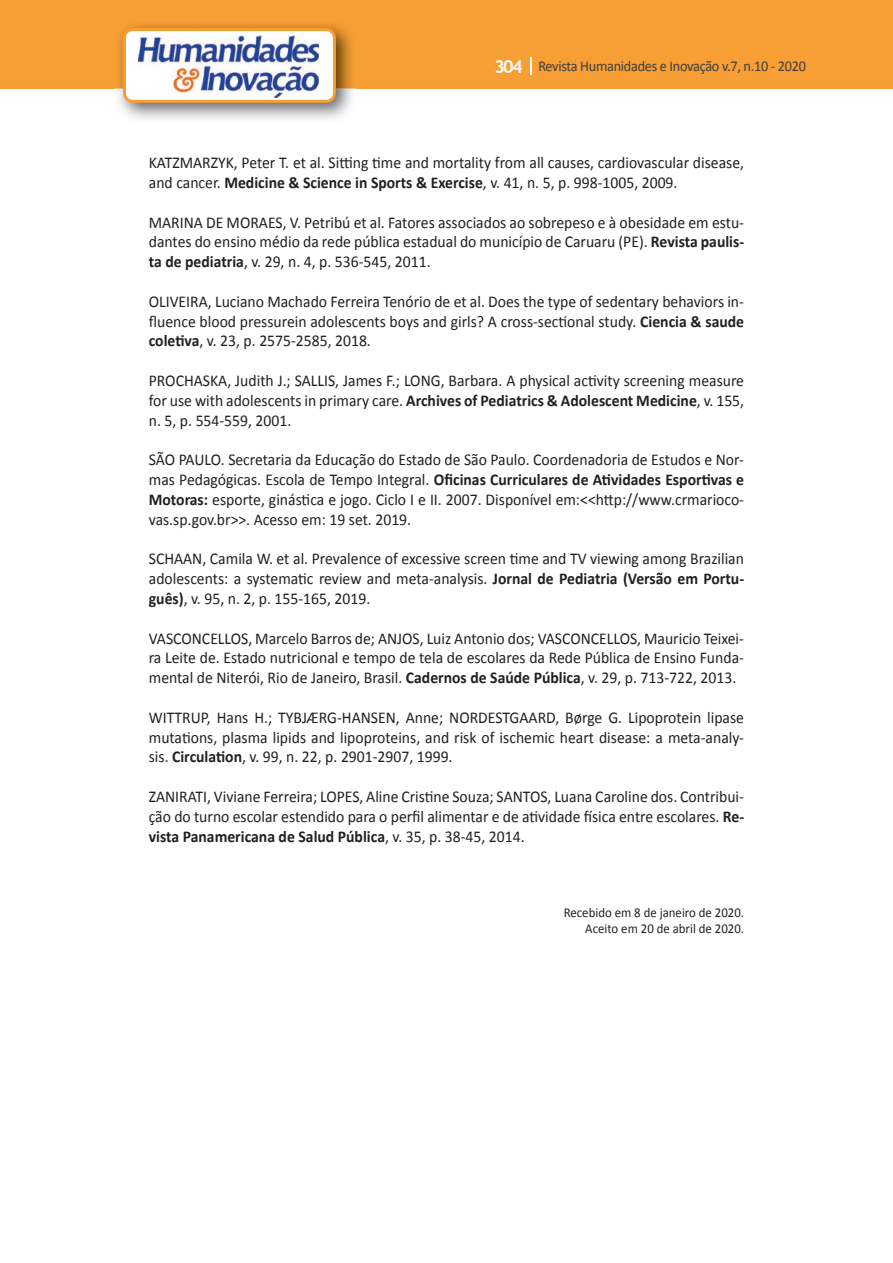
<style>
.page{position:relative;width:893px;height:1263px;background:#fff}
.page>*{position:absolute;margin:0;border:0;box-sizing:border-box;transform-origin:0 0}
.t1{font:16.5px/19.8px "Calibri";color:#231f20;text-align:justify;scale:.95 1}
.t2{font:15px "Calibri";letter-spacing:-.02em;color:#3e3e3f;scale:.95 1}
.t3{font:13.5px/16.2px "Calibri";color:#231f20;text-align:right;scale:.95 1}
.s1{font-family:"Trebuchet MS";font-weight:700;font-size:18px;color:#fff}
.s2{font-weight:700}
</style>
<div class="page">
<div style="left:0;top:0;width:893px;height:88px;background:#f79e34"></div>
<svg style="left:530px;top:57px;width:2px;height:18px"></svg>
<img style="left:115px;top:24px;width:241px;height:95px">
<svg style="left:123px;top:28px;width:213px;height:75px"></svg>
<p class="t2" style="left:495px;top:57px;width:329px"><span class="s1">304</span> Revista Humanidades e Inovação v.7, n.10 - 2020</p>
<p class="t1" style="left:149px;top:153px;width:628px">KATZMARZYK, Peter T. et al. Sitting time and mortality from all causes, cardiovascular disease, and cancer. <span class="s2">Medicine &amp; Science in Sports &amp; Exercise</span>, v. 41, n. 5, p. 998-1005, 2009.</p>
<p class="t1" style="left:149px;top:212px;width:628px">MARINA DE MORAES, V. Petribú et al. Fatores associados ao sobrepeso e à obesidade em estu&shy;dantes do ensino médio da rede pública estadual do município de Caruaru (PE). <span class="s2">Revista paulis&shy;ta de pediatria</span>, v. 29, n. 4, p. 536-545, 2011.</p>
<p class="t1" style="left:149px;top:292px;width:628px">OLIVEIRA, Luciano Machado Ferreira Tenório de et al. Does the type of sedentary behaviors in&shy;fluence blood pressurein adolescents boys and girls? A cross-sectional study. <span class="s2">Ciencia &amp; saude coletiva</span>, v. 23, p. 2575-2585, 2018.</p>
<p class="t1" style="left:149px;top:371px;width:628px">PROCHASKA, Judith J.; SALLIS, James F.; LONG, Barbara. A physical activity screening measure for use with adolescents in primary care. <span class="s2">Archives of Pediatrics &amp; Adolescent Medicine</span>, v. 155, n. 5, p. 554-559, 2001.</p>
<p class="t1" style="left:149px;top:450px;width:628px">SÃO PAULO. Secretaria da Educação do Estado de São Paulo. Coordenadoria de Estudos e Nor&shy;mas Pedagógicas. Escola de Tempo Integral. <span class="s2">Oficinas Curriculares de Atividades Esportivas e Motoras:</span> esporte, ginástica e jogo. Ciclo I e II. 2007. Disponível em:&lt;&lt;http://www.crmarioco&shy;vas.sp.gov.br&gt;&gt;. Acesso em: 19 set. 2019.</p>
<p class="t1" style="left:149px;top:549px;width:628px">SCHAAN, Camila W. et al. Prevalence of excessive screen time and TV viewing among Brazilian adolescents: a systematic review and meta-analysis. <span class="s2">Jornal de Pediatria (Versão em Portu&shy;guês)</span>, v. 95, n. 2, p. 155-165, 2019.</p>
<p class="t1" style="left:149px;top:628px;width:628px">VASCONCELLOS, Marcelo Barros de; ANJOS, Luiz Antonio dos; VASCONCELLOS, Mauricio Teixei&shy;ra Leite de. Estado nutricional e tempo de tela de escolares da Rede Pública de Ensino Funda&shy;mental de Niterói, Rio de Janeiro, Brasil. <span class="s2">Cadernos de Saúde Pública</span>, v. 29, p. 713-722, 2013.</p>
<p class="t1" style="left:149px;top:707px;width:628px">WITTRUP, Hans H.; TYBJÆRG-HANSEN, Anne; NORDESTGAARD, Børge G. Lipoprotein lipase mutations, plasma lipids and lipoproteins, and risk of ischemic heart disease: a meta-analy&shy;sis. <span class="s2">Circulation</span>, v. 99, n. 22, p. 2901-2907, 1999.</p>
<p class="t1" style="left:149px;top:787px;width:628px">ZANIRATI, Viviane Ferreira; LOPES, Aline Cristine Souza; SANTOS, Luana Caroline dos. Contribui&shy;ção do turno escolar estendido para o perfil alimentar e de atividade física entre escolares. <span class="s2">Re&shy;vista Panamericana de Salud Pública</span>, v. 35, p. 38-45, 2014.</p>
<p class="t3" style="left:564px;top:905px;width:191px">Recebido em 8 de janeiro de 2020.<br>Aceito em 20 de abril de 2020.</p>
</div>
